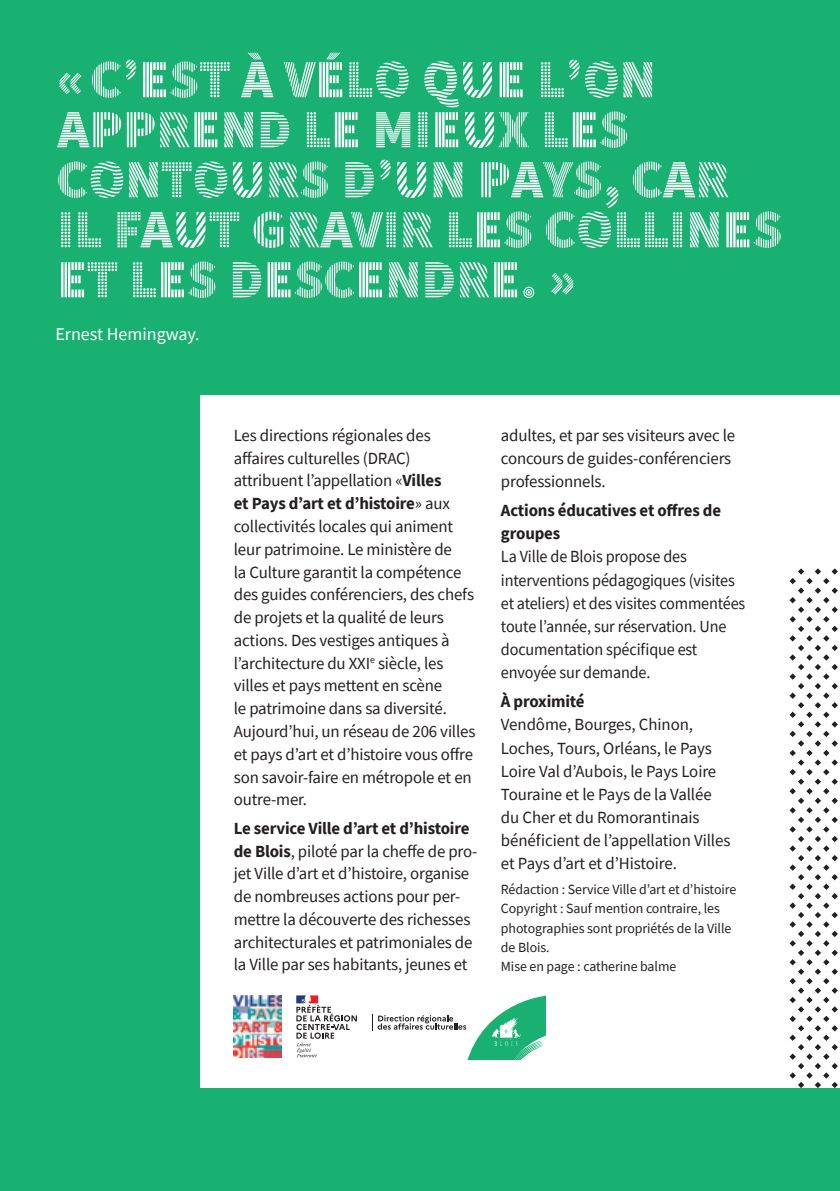
<style>
.page{position:relative;width:840px;height:1191px;background:#fff}
.page>*{position:absolute;margin:0;border:0;box-sizing:border-box;transform-origin:0 0}
.t1{font:900 54px/50px "Source Sans Pro DISPLAYV2";color:#fff}
.t2{font:18px "Source Sans Pro";color:#fff}
.t3{font:17px/22.8px "Source Sans Pro";letter-spacing:-.01em;color:#231f20}
.t4{font:17px/23.2px "Source Sans Pro";letter-spacing:-.01em;color:#231f20;scale:.95 1}
.t5{font:700 17px/23.2px "Source Sans Pro";letter-spacing:-.01em;color:#231f20}
.t6{font:14px/19.2px "Source Sans Pro";letter-spacing:-.005em;color:#231f20}
.s1{font-weight:700}
</style>
<div class="page">
<div style="left:0;top:0;width:839px;height:1191px;background:#18b172"></div>
<div style="left:200px;top:395px;width:639px;height:693px;background:#fff"></div>
<svg style="left:789px;top:568px;width:48px;height:520px"></svg>
<svg style="left:296px;top:995px;width:61px;height:62px"></svg>
<svg style="left:372px;top:995px;width:174px;height:65px"></svg>
<img style="left:234px;top:995px;width:47px;height:62px">
<h1 class="t1" style="left:57px;top:56px;width:726px">«C’EST À VÉLO QUE L’ON<br>APPREND LE MIEUX LES<br>CONTOURS D’UN PAYS, CAR<br>IL FAUT GRAVIR LES COLLINES<br>ET LES DESCENDRE. »</h1>
<p class="t2" style="left:55px;top:322px;width:146px">Ernest Hemingway.</p>
<p class="t3" style="left:234px;top:424px;width:243px">Les directions régionales des affaires culturelles (DRAC) attribuent l’appellation «<span class="s1">Villes<br>et Pays d’art et d’histoire</span>» aux collectivités locales qui animent leur patrimoine. Le ministère de<br>la Culture garantit la compétence des guides conférenciers, des chefs de projets et la qualité de leurs actions. Des vestiges antiques à l’architecture du XXI<sup>e</sup> siècle, les villes et pays mettent en scène<br>le patrimoine dans sa diversité.<br>Aujourd’hui, un réseau de 206 villes et pays d’art et d’histoire vous offre son savoir-faire en métropole et en outre-mer.</p>
<p class="t3" style="left:234px;top:816px;width:245px"><span class="s1">Le service Ville d’art et d’histoire de Blois</span>, piloté par la cheffe de pro&shy;jet Ville d’art et d’histoire, organise de nombreuses actions pour per&shy;mettre la découverte des richesses architecturales et patrimoniales de la Ville par ses habitants, jeunes et</p>
<p class="t3" style="left:500px;top:423px;width:236px">adultes, et par ses visiteurs avec le concours de guides-conférenciers professionnels.</p>
<p class="t5" style="left:500px;top:498px;width:221px">Actions éducatives et offres de groupes</p>
<p class="t4" style="left:500px;top:545px;width:259px">La Ville de Blois propose des interventions pédagogiques (visites et ateliers) et des visites commentées toute l’année, sur réservation. Une documentation spécifique est envoyée sur demande.</p>
<p class="t5" style="left:500px;top:689px;width:85px">À proximité</p>
<p class="t3" style="left:500px;top:713px;width:231px">Vendôme, Bourges, Chinon,<br>Loches, Tours, Orléans, le Pays<br>Loire Val d’Aubois, le Pays Loire<br>Touraine et le Pays de la Vallée du Cher et du Romorantinais bénéficient de l’appellation Villes et Pays d’art et d’Histoire.</p>
<p class="t6" style="left:500px;top:880px;width:237px">Rédaction : Service Ville d’art et d’histoire Copyright : Sauf mention contraire, les photographies sont propriétés de la Ville de Blois.<br>Mise en page : catherine balme</p>
</div>
